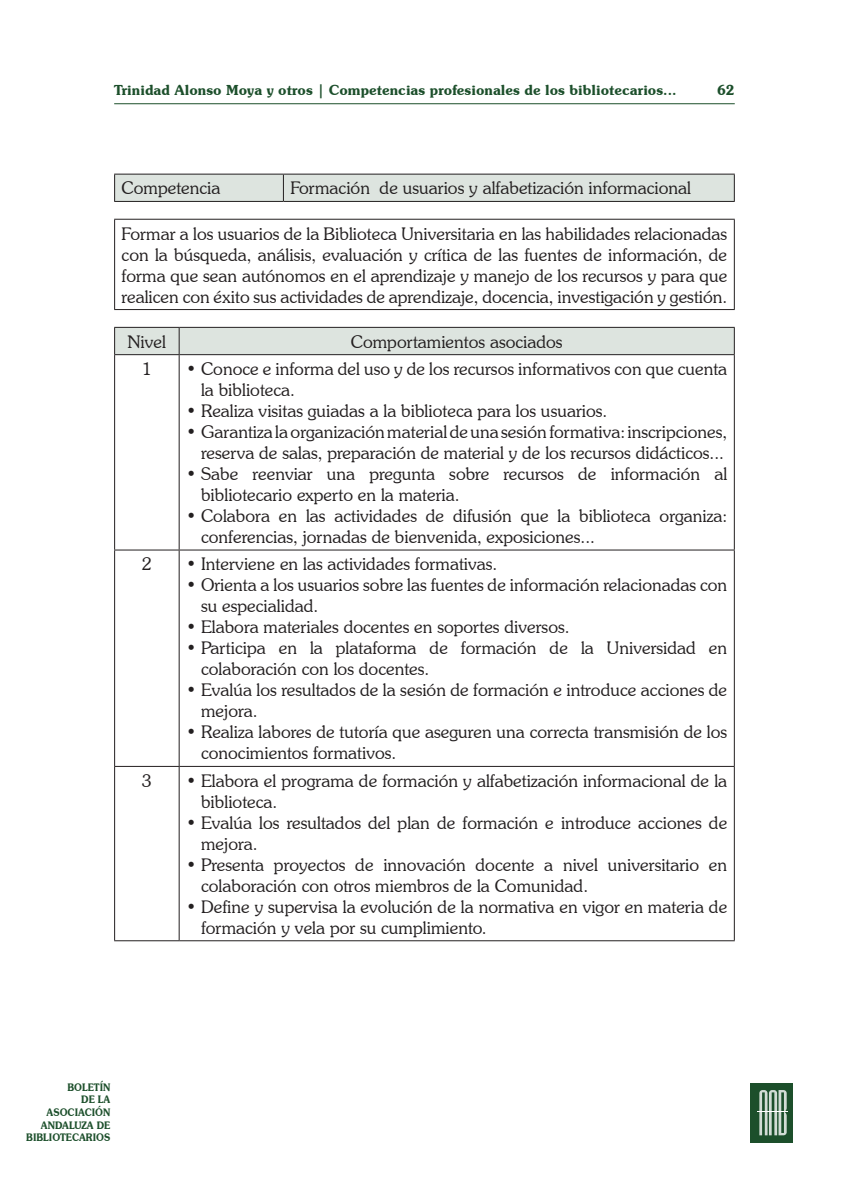
<style>
.page{position:relative;width:844px;height:1191px;background:#fff}
.page>*{position:absolute;margin:0;border:0;box-sizing:border-box;transform-origin:0 0}
.t1{font:300 17.5px/21px "Souvenir IT Cby BT";color:#231f20}
.t2{font:600 14px "Souvenir IT Cby BT";color:#1c4f2b}
.t3{font:600 10.5px/12.6px "Souvenir IT Cby BT";color:#1c4f2b;text-align:right;scale:.88 1}
</style>
<div class="page">
<div style="left:750px;top:1083px;width:42px;height:59px;background:#1c4f2b"></div>
<svg style="left:759px;top:1090px;width:27px;height:45px"></svg>
<hr style="left:756px;top:1111px;width:31px;height:1px;background:#fff">
<hr style="left:114px;top:103px;width:620px;height:1px;background:#1c4f2b">
<svg style="left:114px;top:174px;width:620px;height:27px"></svg>
<hr style="left:114px;top:201px;width:169px;height:1px;background:#231f20">
<hr style="left:283px;top:201px;width:451px;height:1px;background:#231f20">
<hr style="left:114px;top:219px;width:620px;height:1px;background:#231f20">
<hr style="left:114px;top:220px;width:1px;height:89px;background:#231f20">
<hr style="left:733px;top:220px;width:1px;height:89px;background:#231f20">
<hr style="left:114px;top:309px;width:620px;height:1px;background:#231f20">
<hr style="left:179px;top:355px;width:1px;height:194px;background:#231f20">
<hr style="left:114px;top:549px;width:65px;height:1px;background:#231f20">
<hr style="left:179px;top:549px;width:555px;height:1px;background:#231f20">
<hr style="left:179px;top:550px;width:1px;height:216px;background:#231f20">
<hr style="left:114px;top:766px;width:65px;height:1px;background:#231f20">
<hr style="left:179px;top:766px;width:555px;height:1px;background:#231f20">
<hr style="left:179px;top:767px;width:1px;height:173px;background:#231f20">
<hr style="left:114px;top:355px;width:1px;height:194px;background:#231f20">
<hr style="left:733px;top:355px;width:1px;height:194px;background:#231f20">
<hr style="left:114px;top:550px;width:1px;height:216px;background:#231f20">
<hr style="left:733px;top:550px;width:1px;height:216px;background:#231f20">
<hr style="left:114px;top:767px;width:1px;height:173px;background:#231f20">
<hr style="left:733px;top:767px;width:1px;height:173px;background:#231f20">
<hr style="left:114px;top:940px;width:65px;height:1px;background:#231f20">
<hr style="left:179px;top:940px;width:555px;height:1px;background:#231f20">
<div style="left:114px;top:327px;width:620px;height:27px;background:#dde4df"></div>
<hr style="left:114px;top:354px;width:65px;height:1px;background:#231f20">
<hr style="left:179px;top:354px;width:555px;height:1px;background:#231f20">
<p class="t2" style="left:114px;top:81px;width:563px">Trinidad Alonso Moya y otros | Competencias profesionales de los bibliotecarios...</p>
<p class="t2" style="left:717px;top:81px;width:19px">62</p>
<p class="t1" style="left:122px;top:177px;width:100px">Competencia</p>
<p class="t1" style="left:290px;top:177px;width:402px">Formación de usuarios y alfabetización informacional</p>
<p class="t1" style="left:122px;top:223px;width:607px;text-align:justify">Formar a los usuarios de la Biblioteca Universitaria en las habilidades relacionadas con la búsqueda, análisis, evaluación y crítica de las fuentes de información, de forma que sean autónomos en el aprendizaje y manejo de los recursos y para que realicen con éxito sus actividades de aprendizaje, docencia, investigación y gestión.</p>
<p class="t1" style="left:128px;top:331px;width:40px">Nivel</p>
<p class="t1" style="left:351px;top:331px;width:213px">Comportamientos asociados</p>
<p class="t1" style="left:142px;top:358px;width:11px">1</p>
<p class="t1" style="left:201px;top:358px;width:527px;text-indent:-15px">• Conoce e informa del uso y de los recursos informativos con que cuenta la biblioteca.</p>
<p class="t1" style="left:186px;top:400px;width:422px">• Realiza visitas guiadas a la biblioteca para los usuarios.</p>
<p class="t1" style="left:186px;top:421px;width:542px;text-align:right">• Garantiza la organización material de una sesión formativa: inscripciones, reserva de salas, preparación de material y de los recursos didácticos...</p>
<p class="t1" style="left:201px;top:463px;width:527px;text-indent:-15px">• Sabe reenviar una pregunta sobre recursos de información al bibliotecario experto en la materia.</p>
<p class="t1" style="left:201px;top:505px;width:527px;text-indent:-15px">• Colabora en las actividades de difusión que la biblioteca organiza: conferencias, jornadas de bienvenida, exposiciones...</p>
<p class="t1" style="left:142px;top:553px;width:11px">2</p>
<p class="t1" style="left:186px;top:553px;width:313px">• Interviene en las actividades formativas.</p>
<p class="t1" style="left:201px;top:574px;width:527px;text-indent:-15px">• Orienta a los usuarios sobre las fuentes de información relacionadas con su especialidad.</p>
<p class="t1" style="left:186px;top:616px;width:385px">• Elabora materiales docentes en soportes diversos.</p>
<p class="t1" style="left:201px;top:637px;width:527px;text-indent:-15px">• Participa en la plataforma de formación de la Universidad en colaboración con los docentes.</p>
<p class="t1" style="left:201px;top:679px;width:527px;text-indent:-15px">• Evalúa los resultados de la sesión de formación e introduce acciones de mejora.</p>
<p class="t1" style="left:201px;top:721px;width:527px;text-indent:-15px">• Realiza labores de tutoría que aseguren una correcta transmisión de los conocimientos formativos.</p>
<p class="t1" style="left:142px;top:770px;width:11px">3</p>
<p class="t1" style="left:201px;top:770px;width:527px;text-indent:-15px">• Elabora el programa de formación y alfabetización informacional de la biblioteca.</p>
<p class="t1" style="left:201px;top:812px;width:527px;text-indent:-15px">• Evalúa los resultados del plan de formación e introduce acciones de mejora.</p>
<p class="t1" style="left:201px;top:854px;width:527px;text-indent:-15px">• Presenta proyectos de innovación docente a nivel universitario en colaboración con otros miembros de la Comunidad.</p>
<p class="t1" style="left:201px;top:896px;width:527px;text-indent:-15px">• Define y supervisa la evolución de la normativa en vigor en materia de formación y vela por su cumplimiento.</p>
<p class="t3" style="left:26px;top:1080px;width:97px">BOLETÍN<br>DE LA<br>ASOCIACIÓN<br>ANDALUZA DE<br>BIBLIOTECARIOS</p>
</div>
